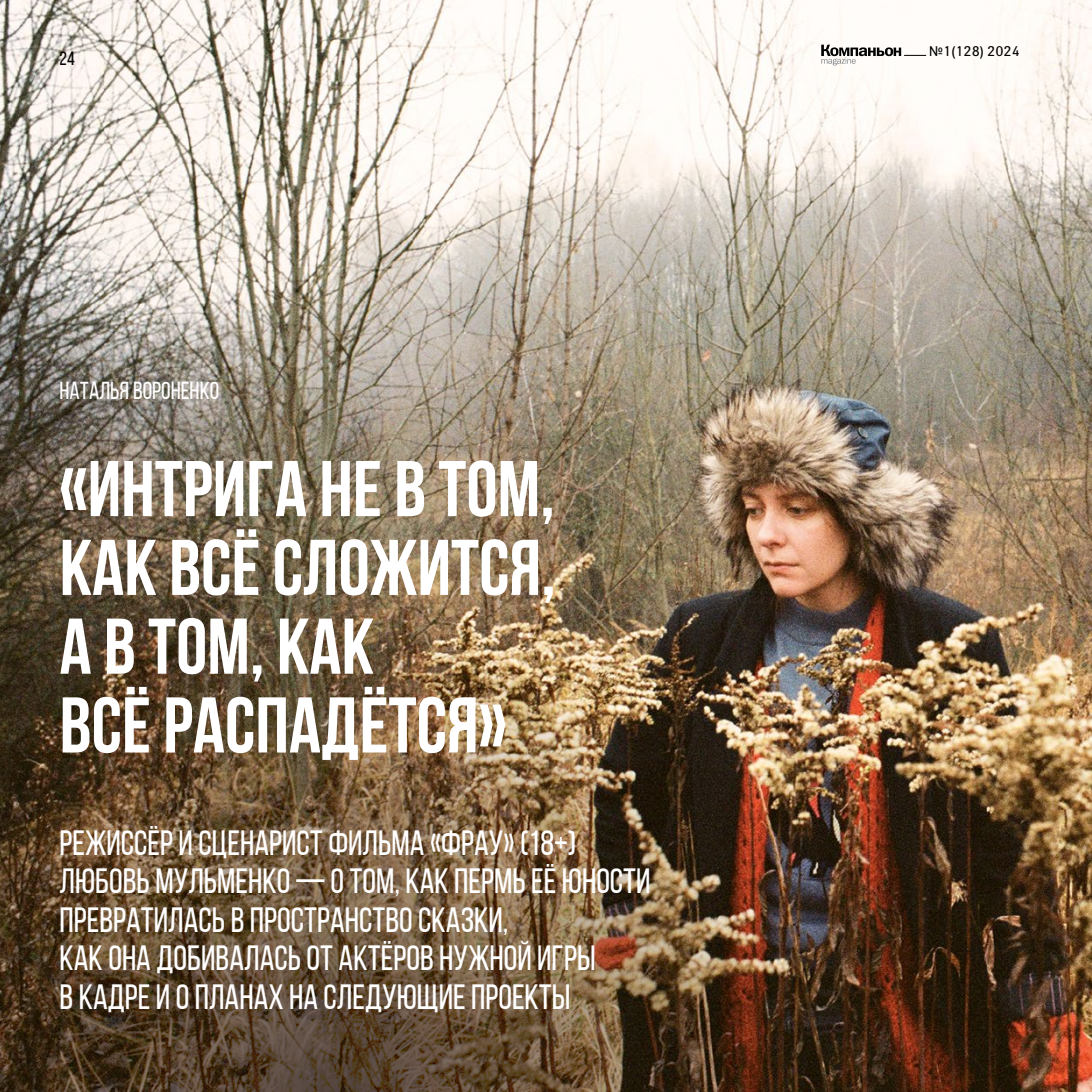
<style>
.page{position:relative;width:1092px;height:1092px;background:#fff}
.page>*{position:absolute;margin:0;border:0;box-sizing:border-box;transform-origin:0 0}
.t1{font:700 78.75px/78.8px "Bebas Neue";color:#fff}
.t2{font:35px/38.5px "Bebas Neue";color:#fff}
.t3{font:24.5px "Bebas Neue";color:#fff}
.t4{font:19.25px "Bebas Neue";color:#000}
.t5{font:14px "Yanus";color:#000}
</style>
<div class="page">
<img style="left:0;top:0;width:1091px;height:1091px">
<img style="left:0;top:630px;width:820px;height:461px">
<svg style="left:821px;top:45px;width:105px;height:20px"></svg>
<p class="t4" style="left:60px;top:48px;width:17px">24</p>
<p class="t5" style="left:928px;top:42px;width:93px">№1(128) 2024</p>
<p class="t3" style="left:60px;top:377px;width:161px">НАТАЛЬЯ ВОРОНЕНКО</p>
<h1 class="t1" style="left:60px;top:448px;width:497px">«ИНТРИГА НЕ В ТОМ,<br>КАК ВСЁ СЛОЖИТСЯ,<br>А В ТОМ, КАК<br>ВСЁ РАСПАДЁТСЯ»</h1>
<p class="t2" style="left:60px;top:822px;width:592px">РЕЖИССЁР И СЦЕНАРИСТ ФИЛЬМА «ФРАУ» (18+)<br>ЛЮБОВЬ МУЛЬМЕНКО — О ТОМ, КАК ПЕРМЬ ЕЁ ЮНОСТИ ПРЕВРАТИЛАСЬ В ПРОСТРАНСТВО СКАЗКИ,<br>КАК ОНА ДОБИВАЛАСЬ ОТ АКТЁРОВ НУЖНОЙ ИГРЫ<br>В КАДРЕ И О ПЛАНАХ НА СЛЕДУЮЩИЕ ПРОЕКТЫ</p>
</div>
